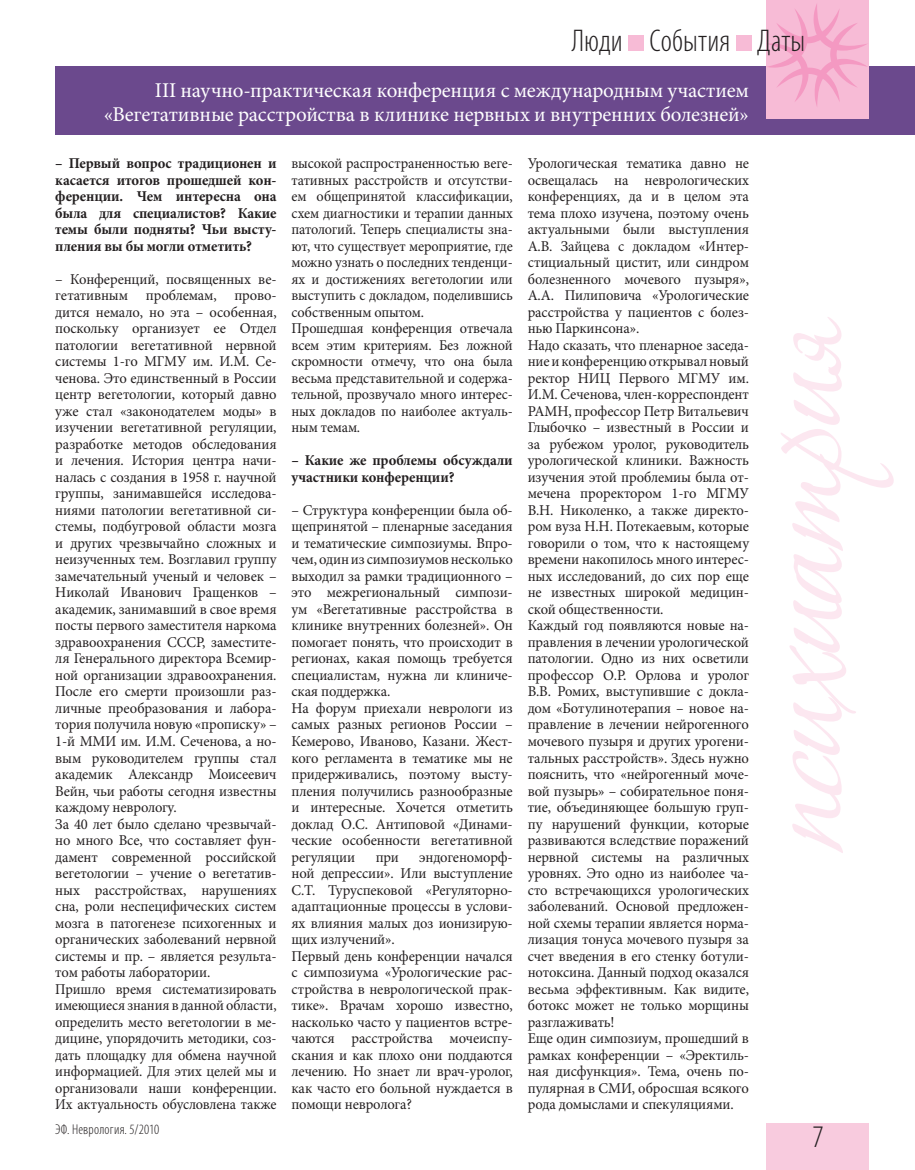
<style>
.page{position:relative;width:915px;height:1170px;background:#fff}
.page>*{position:absolute;margin:0;border:0;box-sizing:border-box;transform-origin:0 0}
.t1{font:300 condensed 31.5px "Myriad Pro";letter-spacing:.005em;color:#231f20}
.t2{font:21px/24px "Minion Pro";letter-spacing:-.005em;color:#fff;text-align:right}
.t3{font:15px/16.5px "Minion Pro";letter-spacing:-.01em;color:#231f20}
.t4{font:15px/16.5px "Minion Pro";letter-spacing:-.01em;color:#231f20;scale:.95 1}
.t5{font:700 15px/16.5px "Minion Pro";letter-spacing:-.01em;color:#231f20;text-align:justify}
.t6{font:300 condensed 14.25px "Myriad Pro";letter-spacing:.015em;color:#231f20}
</style>
<div class="page">
<div style="left:765px;top:1123px;width:102px;height:46px;background:#f8cbde"></div>
<div style="left:55px;top:67px;width:859px;height:68px;background:#6b498d"></div>
<div style="left:765px;top:0;width:102px;height:119px;background:#f7bbd6"></div>
<svg style="left:765px;top:3px;width:102px;height:105px"></svg>
<div style="left:628px;top:35px;width:16px;height:16px;background:#f7bbd6"></div>
<div style="left:735px;top:35px;width:16px;height:16px;background:#f7bbd6"></div>
<svg style="left:781px;top:317px;width:112px;height:536px"></svg>
<h1 class="t1" style="left:571px;top:22px;width:235px">Люди События Даты</h1>
<h2 class="t2" style="left:104px;top:78px;width:646px">III научно-практическая конференция с международным участием «Вегетативные расстройства в клинике нервных и внутренних болезней»</h2>
<p class="t5" style="left:55px;top:155px;width:223px">– Первый вопрос традиционен и касается итогов прошедшей кон&shy;ференции. Чем интересна она была для специалистов? Какие темы были подняты? Чьи высту&shy;пления вы бы могли отметить?</p>
<p class="t3" style="left:55px;top:271px;width:223px">– Конференций, посвященных ве&shy;гетативным проблемам, прово&shy;дится немало, но эта – особенная, поскольку организует ее Отдел патологии вегетативной нервной системы 1-го МГМУ им. И.М. Се&shy;ченова. Это единственный в России центр вегетологии, который давно уже стал «законодателем моды» в изучении вегетативной регуляции, разработке методов обследования и лечения. История центра начи&shy;налась с создания в 1958 г. научной группы, занимавшейся исследова&shy;ниями патологии вегетативной си&shy;стемы, подбугровой области мозга и других чрезвычайно сложных и неизученных тем. Возглавил группу замечательный ученый и человек –<br>Николай Иванович Гращенков – академик, занимавший в свое время посты первого заместителя наркома здравоохранения СССР, заместите&shy;ля Генерального директора Всемир&shy;ной организации здравоохранения.<br>После его смерти произошли раз&shy;личные преобразования и лабора&shy;тория получила новую «прописку» –<br>1-й ММИ им. И.М. Сеченова, а но&shy;вым руководителем группы стал академик Александр Моисеевич<br>Вейн, чьи работы сегодня известны каждому неврологу.<br>За 40 лет было сделано чрезвычай&shy;но много Все, что составляет фун&shy;дамент современной российской вегетологии – учение о вегетатив&shy;ных расстройствах, нарушениях сна, роли неспецифических систем мозга в патогенезе психогенных и органических заболеваний нервной системы и пр. – является результа&shy;том работы лаборатории.<br>Пришло время систематизировать имеющиеся знания в данной области, определить место вегетологии в ме&shy;дицине, упорядочить методики, соз&shy;дать площадку для обмена научной информацией. Для этих целей мы и организовали наши конференции.<br>Их актуальность обусловлена также</p>
<p class="t3" style="left:527px;top:155px;width:223px">Урологическая тематика давно не освещалась на неврологических конференциях, да и в целом эта тема плохо изучена, поэтому очень актуальными были выступления<br>А.В. Зайцева с докладом «Интер&shy;стициальный цистит, или синдром болезненного мочевого пузыря»,<br>А.А. Пилиповича «Урологические расстройства у пациентов с болез&shy;нью Паркинсона».<br>Надо сказать, что пленарное заседа&shy;ние и конференцию открывал новый ректор НИЦ Первого МГМУ им.<br>И.М. Сеченова, член-корреспондент<br>РАМН, профессор Петр Витальевич<br>Глыбочко – известный в России и за рубежом уролог, руководитель урологической клиники. Важность изучения этой проблемиы была от&shy;мечена проректором 1-го МГМУ<br>В.Н. Николенко, а также директо&shy;ром вуза Н.Н. Потекаевым, которые говорили о том, что к настоящему времени накопилось много интерес&shy;ных исследований, до сих пор еще не известных широкой медицин&shy;ской общественности.<br>Каждый год появляются новые на&shy;правления в лечении урологической патологии. Одно из них осветили профессор О.Р. Орлова и уролог<br>В.В. Ромих, выступившие с докла&shy;дом «Ботулинотерапия – новое на&shy;правление в лечении нейрогенного мочевого пузыря и других урогени&shy;тальных расстройств». Здесь нужно пояснить, что «нейрогенный моче&shy;вой пузырь» – собирательное поня&shy;тие, объединяющее большую груп&shy;пу нарушений функции, которые развиваются вследствие поражений нервной системы на различных уровнях. Это одно из наиболее ча&shy;сто встречающихся урологических заболеваний. Основой предложен&shy;ной схемы терапии является норма&shy;лизация тонуса мочевого пузыря за счет введения в его стенку ботули&shy;нотоксина. Данный подход оказался весьма эффективным. Как видите, ботокс может не только морщины разглаживать!<br>Еще один симпозиум, прошедший в рамках конференции – «Эректиль&shy;ная дисфункция». Тема, очень по&shy;пулярная в СМИ, обросшая всякого рода домыслами и спекуляциями.</p>
<p class="t4" style="left:291px;top:155px;width:234px">высокой распространенностью веге&shy;тативных расстройств и отсутстви&shy;ем общепринятой классификации, схем диагностики и терапии данных патологий. Теперь специалисты зна&shy;ют, что существует мероприятие, где можно узнать о последних тенденци&shy;ях и достижениях вегетологии или выступить с докладом, поделившись собственным опытом.<br>Прошедшая конференция отвечала всем этим критериям. Без ложной скромности отмечу, что она была весьма представительной и содержа&shy;тельной, прозвучало много интерес&shy;ных докладов по наиболее актуаль&shy;ным темам.</p>
<p class="t5" style="left:291px;top:452px;width:223px">– Какие же проблемы обсуждали участники конференции?</p>
<p class="t3" style="left:291px;top:502px;width:223px">– Структура конференции была об&shy;щепринятой – пленарные заседания и тематические симпозиумы. Впро&shy;чем, один из симпозиумов несколько выходил за рамки традиционного – это межрегиональный симпози&shy;ум «Вегетативные расстройства в клинике внутренних болезней». Он помогает понять, что происходит в регионах, какая помощь требуется специалистам, нужна ли клиниче&shy;ская поддержка.<br>На форум приехали неврологи из самых разных регионов России –<br>Кемерово, Иваново, Казани. Жест&shy;кого регламента в тематике мы не придерживались, поэтому высту&shy;пления получились разнообразные и интересные. Хочется отметить доклад О.С. Антиповой «Динами&shy;ческие особенности вегетативной регуляции</p>
<p class="t3" style="left:291px;top:848px;width:223px;text-indent:128px">эндогеноморф&shy;ной депрессии». Или выступление<br>С.Т. Туруспековой «Регуляторно&shy;адаптационные процессы в услови&shy;ях влияния малых доз ионизирую&shy;щих излучений».<br>Первый день конференции начался с симпозиума «Урологические рас&shy;стройства в неврологической прак&shy;тике». Врачам хорошо известно, насколько часто у пациентов встре&shy;чаются расстройства мочеиспу&shy;скания и как плохо они поддаются лечению. Но знает ли врач-уролог, как часто его больной нуждается в помощи невролога?</p>
<p class="t3" style="left:375px;top:848px;width:25px">при</p>
<p class="t6" style="left:55px;top:1120px;width:105px">ЭФ. Неврология. 5/2010</p>
<h1 class="t1" style="left:812px;top:1117px;width:13px">7</h1>
</div>
